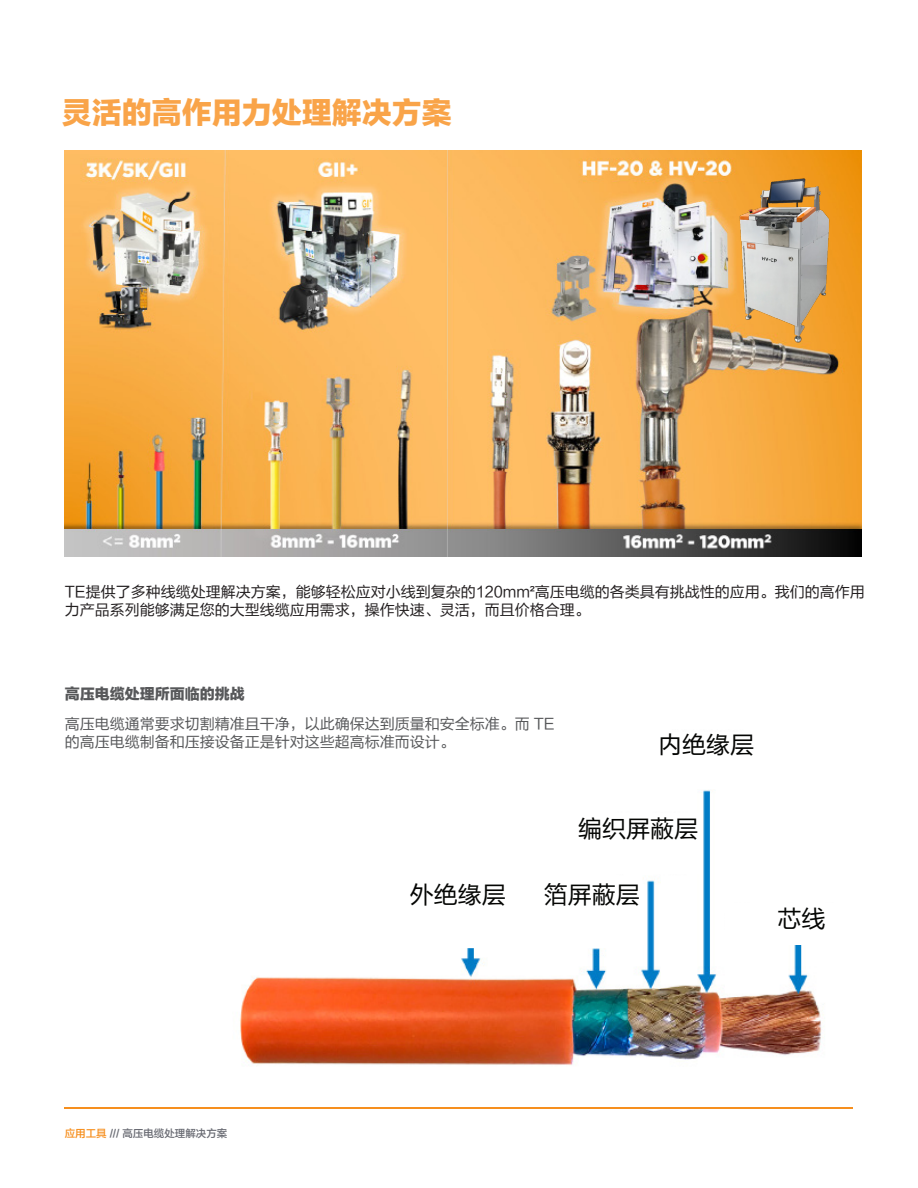
<style>
.page{position:relative;width:918px;height:1188px;background:#fff}
.page>*{position:absolute;margin:0;border:0;box-sizing:border-box;transform-origin:0 0}
.B_Body_Bullet{font:30px "FZLTTHJW GB1 0";color:#f9a449}
.B_Body_Bullet-2{font:24px "FZLTHJW GB1 0";color:#040503}
.B_Body_Bullet-3{font:15px/18px "FZLTHJW GB1 0";color:#231f20}
.B_Body_Bullet-4{font:15px/18px "FZLTHJW GB1 0";color:#57585a}
.B_Body_Bullet-5{font:15px "FZLTTHJW GB1 0";color:#57585a}
.t1{font:10.5px "FZLTZHK GBK1 0";color:#696b73}
.s1{font-family:"Arial"}
.s2{color:#f68f1e}
</style>
<div class="page">
<img style="left:224px;top:790px;width:629px;height:319px">
<div style="left:367px;top:885px;width:182px;height:56px;background:#fff"></div>
<div style="left:577px;top:813px;width:123px;height:61px;background:#fff"></div>
<div style="left:540px;top:885px;width:104px;height:60px;background:#fff"></div>
<div style="left:726px;top:904px;width:151px;height:41px;background:#fff"></div>
<img style="left:64px;top:150px;width:798px;height:406px">
<img style="left:724px;top:169px;width:133px;height:178px">
<hr style="left:65px;top:1107px;width:788px;height:1px;background:#f68f1e">
<p class="B_Body_Bullet" style="left:62px;top:96px;width:391px">灵活的高作用力处理解决方案</p>
<p class="B_Body_Bullet-3" style="left:65px;top:583px;width:802px">TE提供了多种线缆处理解决方案，能够轻松应对小线到复杂的120mm<span class="s1">²</span>高压电缆的各类具有挑战性的应用。我们的高作用力产品系列能够满足您的大型线缆应用需求，操作快速、灵活，而且价格合理。</p>
<p class="B_Body_Bullet-5" style="left:65px;top:686px;width:181px">高压电缆处理所面临的挑战</p>
<p class="B_Body_Bullet-4" style="left:65px;top:715px;width:492px">高压电缆通常要求切割精准且干净，以此确保达到质量和安全标准。而 TE的高压电缆制备和压接设备正是针对这些超高标准而设计。</p>
<p class="B_Body_Bullet-2" style="left:658px;top:732px;width:97px">内绝缘层</p>
<p class="B_Body_Bullet-2" style="left:578px;top:816px;width:121px">编织屏蔽层</p>
<p class="B_Body_Bullet-2" style="left:410px;top:882px;width:97px">外绝缘层</p>
<p class="B_Body_Bullet-2" style="left:544px;top:882px;width:97px">箔屏蔽层</p>
<p class="B_Body_Bullet-2" style="left:777px;top:906px;width:49px">芯线</p>
<p class="t1" style="left:65px;top:1128px;width:164px"><span class="s2">应用工具</span> /// 高压电缆处理解决方案</p>
</div>
